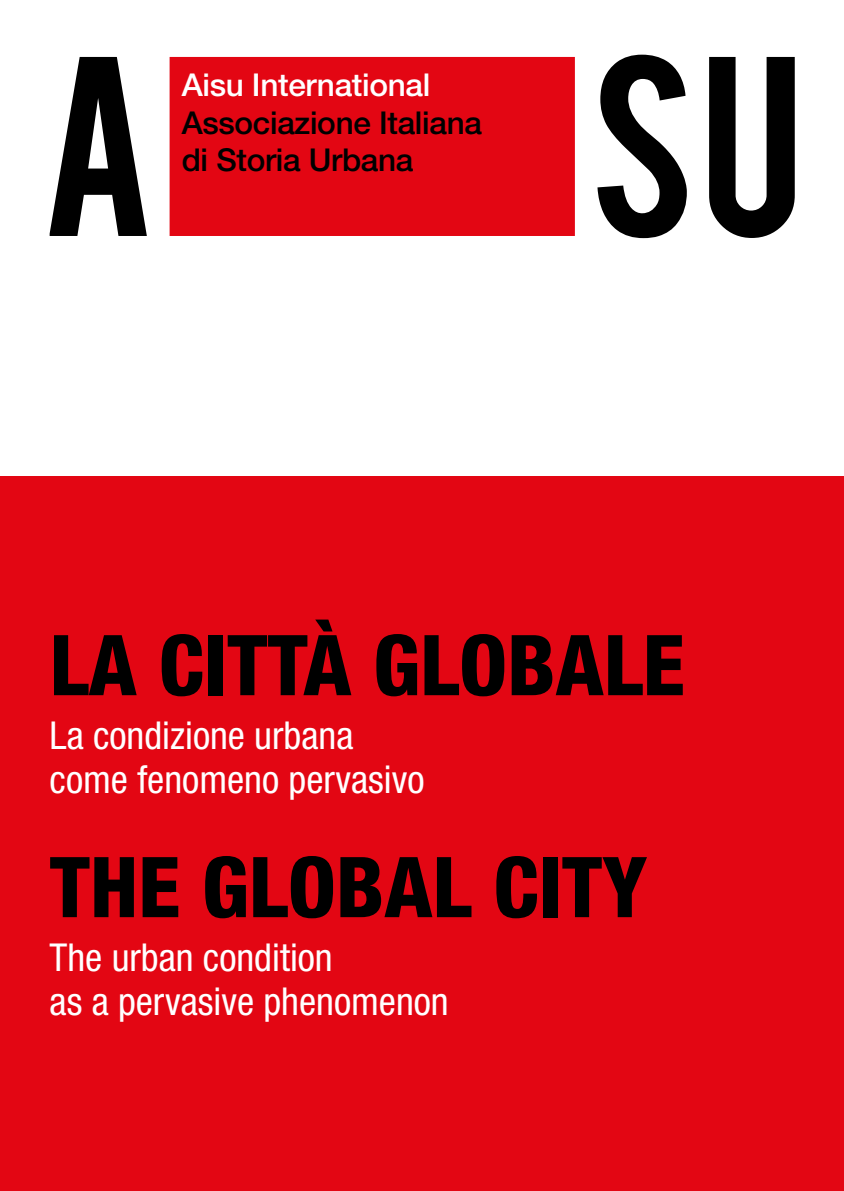
<style>
.page{position:relative;width:844px;height:1191px;background:#fff}
.page>*{position:absolute;margin:0;border:0;box-sizing:border-box;transform-origin:0 0}
.t1{font:800 condensed 84px "Helvetica Neue LT Std";color:#000}
.t2{font:condensed 38.5px/43.8px "Helvetica Neue LT Std";color:#fff}
.t3{font:500 31.5px/37.8px "Helvetica Neue LT Std";letter-spacing:-.01em;color:#000}
.t4{font:500 31.5px "Helvetica Neue LT Std";letter-spacing:-.01em;color:#fff}
</style>
<div class="page">
<div style="left:0;top:476px;width:843px;height:715px;background:#e30613"></div>
<svg style="left:50px;top:57px;width:97px;height:179px"></svg>
<svg style="left:709px;top:57px;width:85px;height:181px"></svg>
<svg style="left:597px;top:55px;width:89px;height:183px"></svg>
<div style="left:169px;top:57px;width:405px;height:179px;background:#e30613"></div>
<p class="t4" style="left:182px;top:66px;width:250px">Aisu International</p>
<p class="t3" style="left:182px;top:103px;width:302px">Associazione Italiana di Storia Urbana</p>
<h1 class="t1" style="left:50px;top:613px;width:636px">LA CITTÀ GLOBALE</h1>
<p class="t2" style="left:50px;top:713px;width:376px">La condizione urbana come fenomeno pervasivo</p>
<h1 class="t1" style="left:50px;top:835px;width:599px">THE GLOBAL CITY</h1>
<p class="t2" style="left:50px;top:935px;width:400px">The urban condition<br>as a pervasive phenomenon</p>
</div>
